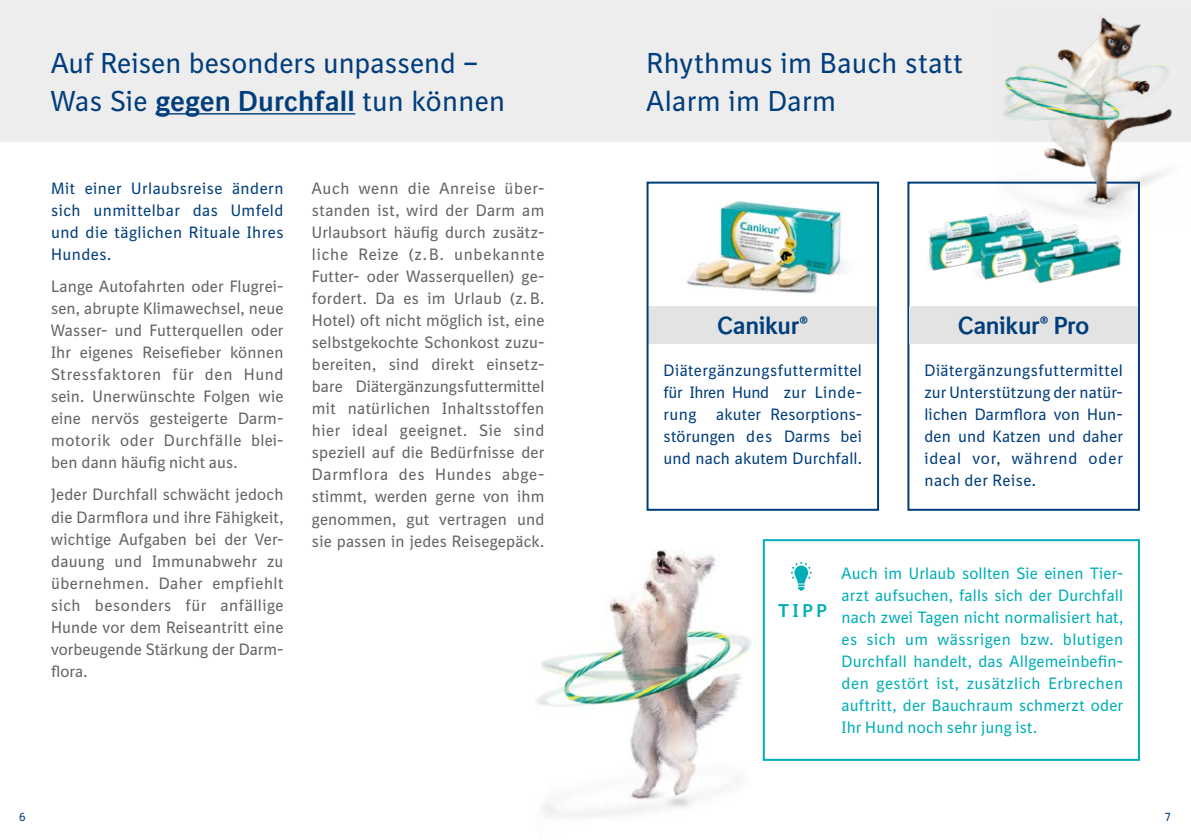
<style>
.page{position:relative;width:1191px;height:840px;background:#fff}
.page>*{position:absolute;margin:0;border:0;box-sizing:border-box;transform-origin:0 0}
.t1{font:28px/38px "BI Sans NEXT";letter-spacing:.005em;color:#003d7c}
.t2{font:700 24px "BI Sans NEXT";letter-spacing:-.015em;color:#003d7c}
.t3{font:700 18px "BI Sans NEXT";color:#00aeb7}
.t4{font:16px/22px "BI Sans NEXT";letter-spacing:.01em;color:#646363;text-align:justify}
.t5{font:16px/22px "BI Sans NEXT";letter-spacing:.025em;color:#003d7c;text-align:justify}
.t6{font:16px/22px "BI Sans NEXT";letter-spacing:.01em;color:#00aeb7;text-align:justify}
.t7{font:12px "BI Sans NEXT";color:#003d7c}
.s1{font-weight:700}
</style>
<div class="page">
<img style="left:537px;top:539px;width:226px;height:278px">
<div style="left:907px;top:181px;width:233px;height:329px;border:2px solid #003d7c"></div>
<div style="left:0;top:0;width:595px;height:142px;background:#ededed"></div>
<div style="left:595px;top:0;width:596px;height:142px;background:#ededed"></div>
<div style="left:763px;top:539px;width:377px;height:221px;border:2px solid #00aeb7"></div>
<hr style="left:155px;top:113px;width:200px;height:1px;background:#003d7c">
<div style="left:909px;top:306px;width:229px;height:37px;background:#e3e3e3"></div>
<img style="left:928px;top:214px;width:194px;height:70px">
<img style="left:996px;top:17px;width:176px;height:209px">
<svg style="left:791px;top:561px;width:20px;height:29px"></svg>
<div style="left:648px;top:306px;width:229px;height:37px;background:#e3e3e3"></div>
<div style="left:646px;top:181px;width:233px;height:329px;border:2px solid #003d7c"></div>
<img style="left:686px;top:201px;width:159px;height:93px">
<h1 class="t1" style="left:51px;top:44px;width:456px">Auf Reisen besonders unpassend –<br>Was Sie <span class="s1">gegen Durchfall</span> tun können</h1>
<h1 class="t1" style="left:646px;top:44px;width:318px">Rhythmus im Bauch statt<br>Alarm im Darm</h1>
<p class="t5" style="left:51px;top:177px;width:234px">Mit einer Urlaubsreise ändern sich unmittelbar das Umfeld und die täglichen Rituale Ihres Hundes.</p>
<p class="t4" style="left:51px;top:275px;width:234px">Lange Autofahrten oder Flugrei&shy;sen, abrupte Klimawechsel, neue Wasser- und Futterquellen oder Ihr eigenes Reisefieber können Stressfaktoren für den Hund sein. Unerwünschte Folgen wie eine nervös gesteigerte Darm&shy;motorik oder Durchfälle blei&shy;ben dann häufig nicht aus.</p>
<p class="t4" style="left:51px;top:483px;width:234px">Jeder Durchfall schwächt jedoch die Darmflora und ihre Fähigkeit, wichtige Aufgaben bei der Ver&shy;dauung und Immunabwehr zu übernehmen. Daher empfiehlt sich besonders für anfällige Hunde vor dem Reiseantritt eine vorbeugende Stärkung der Darm&shy;flora.</p>
<p class="t4" style="left:312px;top:177px;width:234px">Auch wenn die Anreise über&shy;standen ist, wird der Darm am Urlaubsort häufig durch zusätz&shy;liche Reize (z.B. unbekannte Futter- oder Wasserquellen) ge&shy;fordert. Da es im Urlaub (z. B.<br>Hotel) oft nicht möglich ist, eine selbstgekochte Schonkost zuzu&shy;bereiten, sind direkt einsetz&shy;bare Diätergänzungsfuttermittel mit natürlichen Inhaltsstoffen hier ideal geeignet. Sie sind speziell auf die Bedürfnisse der Darmflora des Hundes abge&shy;stimmt, werden gerne von ihm genommen, gut vertragen und sie passen in jedes Reisegepäck.</p>
<h2 class="t2" style="left:717px;top:311px;width:92px">Canikur®</h2>
<p class="t5" style="left:663px;top:359px;width:200px">Diätergänzungsfuttermittel für Ihren Hund zur Linde&shy;rung akuter Resorptions&shy;störungen des Darms bei und nach akutem Durchfall.</p>
<h2 class="t2" style="left:958px;top:311px;width:133px">Canikur® Pro</h2>
<p class="t5" style="left:924px;top:359px;width:200px">Diätergänzungsfuttermittel zur Unterstützung der natür&shy;lichen Darmflora von Hun&shy;den und Katzen und daher ideal vor, während oder nach der Reise.</p>
<p class="t3" style="left:778px;top:599px;width:50px">TIPP</p>
<p class="t6" style="left:841px;top:561px;width:283px">Auch im Urlaub sollten Sie einen Tier&shy;arzt aufsuchen, falls sich der Durchfall nach zwei Tagen nicht normalisiert hat, es sich um wässrigen bzw. blutigen Durchfall handelt, das Allgemeinbefin&shy;den gestört ist, zusätzlich Erbrechen auftritt, der Bauchraum schmerzt oder Ihr Hund noch sehr jung ist.</p>
<p class="t7" style="left:19px;top:809px;width:8px">6</p>
<p class="t7" style="left:1164px;top:809px;width:8px">7</p>
</div>
